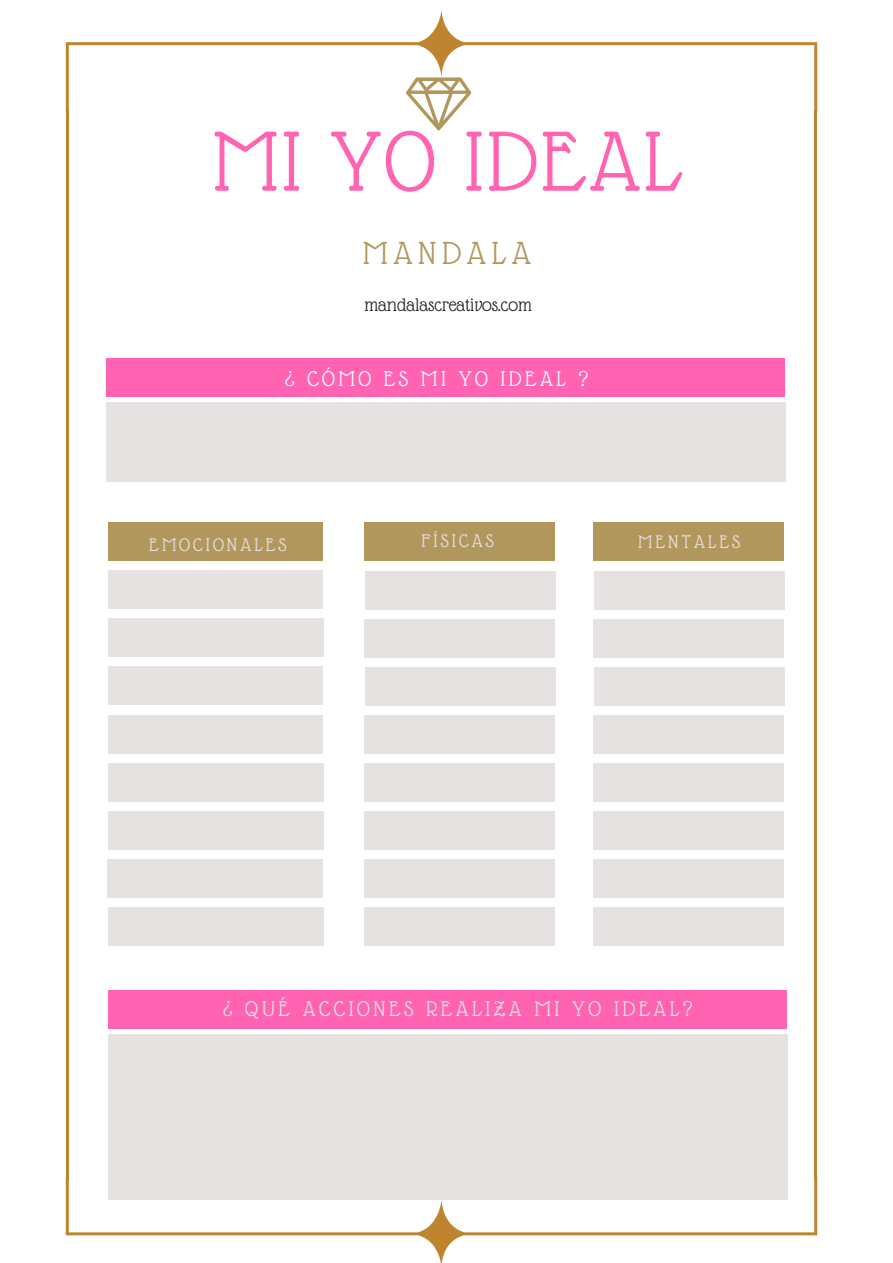
<style>
.page{position:relative;width:893px;height:1263px;background:#fff}
.page>*{position:absolute;margin:0;border:0;box-sizing:border-box;transform-origin:0 0}
.t1{font:92.55px "Glass Antiqua";letter-spacing:.03em;color:#ff63b1}
.t2{font:34.65px "Glass Antiqua";letter-spacing:.16em;color:#b2975d}
.t3{font:23.1px "Glass Antiqua";letter-spacing:.15em;color:#e7e2e2}
.t4{font:23.1px "Glass Antiqua";letter-spacing:.15em;color:#fff}
.t5{font:19.8px "Glass Antiqua";letter-spacing:.15em;color:#e7e2e2}
.t6{font:19.8px "Glass Antiqua";color:#222}
</style>
<div class="page">
<div style="left:108px;top:523px;width:215px;height:38px;background:#b2975d"></div>
<div style="left:108px;top:763px;width:216px;height:38px;background:#e7e2e2"></div>
<div style="left:108px;top:570px;width:215px;height:38px;background:#e7e2e2"></div>
<div style="left:108px;top:715px;width:215px;height:38px;background:#e7e2e2"></div>
<div style="left:108px;top:618px;width:216px;height:38px;background:#e7e2e2"></div>
<div style="left:108px;top:667px;width:215px;height:38px;background:#e7e2e2"></div>
<div style="left:108px;top:812px;width:216px;height:38px;background:#e7e2e2"></div>
<div style="left:107px;top:859px;width:216px;height:38px;background:#e7e2e2"></div>
<div style="left:108px;top:907px;width:216px;height:38px;background:#e7e2e2"></div>
<div style="left:594px;top:763px;width:189px;height:38px;background:#e7e2e2"></div>
<div style="left:594px;top:715px;width:189px;height:38px;background:#e7e2e2"></div>
<div style="left:595px;top:668px;width:190px;height:38px;background:#e7e2e2"></div>
<div style="left:594px;top:619px;width:189px;height:39px;background:#e7e2e2"></div>
<div style="left:595px;top:571px;width:190px;height:38px;background:#e7e2e2"></div>
<div style="left:594px;top:523px;width:189px;height:38px;background:#b2975d"></div>
<div style="left:594px;top:812px;width:189px;height:38px;background:#e7e2e2"></div>
<div style="left:594px;top:859px;width:189px;height:38px;background:#e7e2e2"></div>
<div style="left:594px;top:907px;width:189px;height:38px;background:#e7e2e2"></div>
<div style="left:364px;top:763px;width:190px;height:38px;background:#e7e2e2"></div>
<div style="left:364px;top:715px;width:190px;height:38px;background:#e7e2e2"></div>
<div style="left:365px;top:668px;width:190px;height:38px;background:#e7e2e2"></div>
<div style="left:364px;top:619px;width:190px;height:39px;background:#e7e2e2"></div>
<div style="left:365px;top:571px;width:190px;height:38px;background:#e7e2e2"></div>
<div style="left:364px;top:523px;width:190px;height:38px;background:#b2975d"></div>
<div style="left:364px;top:812px;width:190px;height:38px;background:#e7e2e2"></div>
<div style="left:364px;top:859px;width:190px;height:38px;background:#e7e2e2"></div>
<div style="left:364px;top:907px;width:190px;height:38px;background:#e7e2e2"></div>
<div style="left:107px;top:359px;width:678px;height:38px;background:#ff63b1"></div>
<div style="left:107px;top:402px;width:679px;height:80px;background:#e7e2e2"></div>
<div style="left:108px;top:990px;width:678px;height:39px;background:#ff63b1"></div>
<div style="left:108px;top:1034px;width:679px;height:165px;background:#e7e2e2"></div>
<svg style="left:423px;top:113px;width:32px;height:17px"></svg>
<hr style="left:814px;top:110px;width:3px;height:1069px;background:#bf852e">
<hr style="left:66px;top:110px;width:3px;height:1069px;background:#bf852e">
<svg style="left:66px;top:10px;width:751px;height:103px"></svg>
<svg style="left:66px;top:1177px;width:751px;height:85px"></svg>
<h1 class="t1" style="left:212px;top:113px;width:472px">MI YO IDEAL</h1>
<h2 class="t2" style="left:363px;top:235px;width:170px">MANDALA</h2>
<p class="t6" style="left:364px;top:295px;width:169px">mandalascreativos.com</p>
<p class="t4" style="left:285px;top:366px;width:305px">¿ CÓMO ES MI YO IDEAL ?</p>
<p class="t5" style="left:149px;top:534px;width:139px">EMOCIONALES</p>
<p class="t5" style="left:421px;top:531px;width:74px">FÍSICAS</p>
<p class="t5" style="left:638px;top:532px;width:103px">MENTALES</p>
<p class="t3" style="left:223px;top:997px;width:471px">¿ QUÉ ACCIONES REALIZA MI YO IDEAL?</p>
</div>
